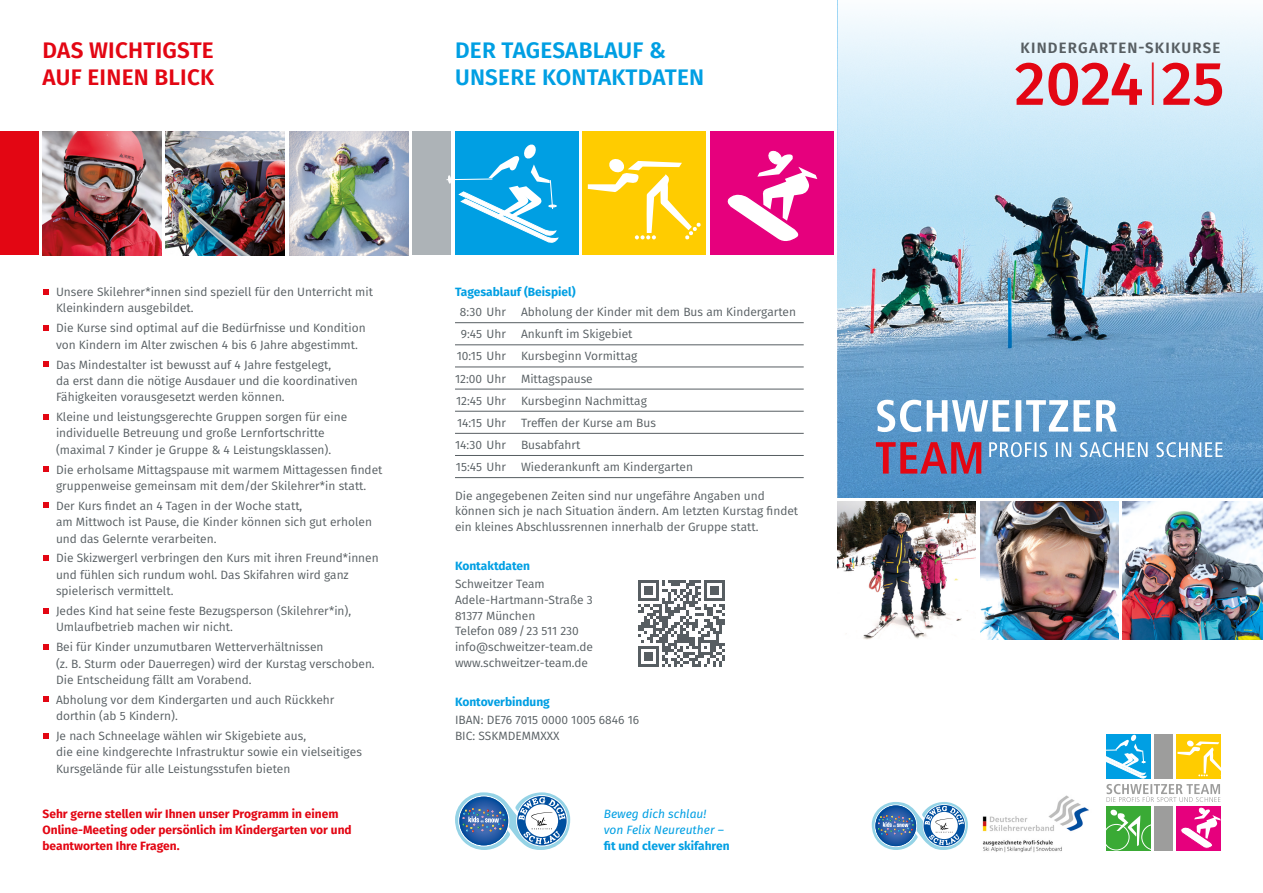
<style>
.page{position:relative;width:1263px;height:893px;background:#fff}
.page>*{position:absolute;margin:0;border:0;box-sizing:border-box;transform-origin:0 0}
.t1{font:500 61.5px "Fira Sans";color:#e30613}
.headline{font:600 22.5px/27px "Fira Sans";letter-spacing:.01em;color:#009fe3}
.headline-2{font:600 22.5px/27px "Fira Sans";letter-spacing:.01em;color:#e30613}
.t2{font:600 15px "Fira Sans";letter-spacing:.08em;color:#575e62}
.grundtext{font:12px/16.4px "Fira Sans";color:#575e62}
.grundtext_bold{font:700 12px/16.4px "Fira Sans";color:#e30613}
.grundtext-2{font:italic 12px/15.8px "Fira Sans";color:#009fe3}
.grundtext_bold-2{font:700 12px "Fira Sans";color:#009fe3}
.s1{font-weight:700;font-style:normal}
</style>
<div class="page">
<img style="left:838px;top:215px;width:425px;height:87px">
<div style="left:838px;top:0;width:425px;height:215px;background:linear-gradient(to bottom,#f9fdff,#afdbf2)"></div>
<svg style="left:838px;top:302px;width:425px;height:195px"></svg>
<div style="left:412px;top:132px;width:39px;height:123px;background:#adb3b7"></div>
<img style="left:289px;top:132px;width:119px;height:123px">
<div style="left:583px;top:132px;width:123px;height:123px;background:#fc0"></div>
<svg style="left:588px;top:159px;width:113px;height:81px"></svg>
<div style="left:455px;top:132px;width:123px;height:123px;background:#009fe3"></div>
<svg style="left:446px;top:144px;width:112px;height:99px"></svg>
<div style="left:710px;top:132px;width:123px;height:123px;background:#e6007d"></div>
<svg style="left:727px;top:150px;width:90px;height:91px"></svg>
<svg style="left:1106px;top:849px;width:45px;height:1px"></svg>
<div style="left:1176px;top:806px;width:45px;height:44px;background:#e6007d"></div>
<div style="left:1103px;top:824px;width:26px;height:26px;border:1px solid #fff;border-radius:50%"></div>
<div style="left:1141px;top:824px;width:27px;height:26px;border:1px solid #fff;border-radius:50%"></div>
<div style="left:1154px;top:806px;width:18px;height:44px;background:#9d9d9c"></div>
<hr style="left:455px;top:322px;width:349px;height:1px;background:#575e62">
<hr style="left:455px;top:345px;width:349px;height:1px;background:#575e62">
<hr style="left:455px;top:367px;width:349px;height:1px;background:#575e62">
<hr style="left:455px;top:389px;width:349px;height:1px;background:#575e62">
<hr style="left:455px;top:411px;width:349px;height:1px;background:#575e62">
<hr style="left:455px;top:433px;width:349px;height:1px;background:#575e62">
<hr style="left:455px;top:455px;width:349px;height:1px;background:#575e62">
<hr style="left:455px;top:477px;width:349px;height:1px;background:#575e62">
<div style="left:0;top:132px;width:38px;height:123px;background:#e30613"></div>
<img style="left:43px;top:132px;width:119px;height:123px">
<img style="left:166px;top:132px;width:119px;height:123px">
<svg style="left:43px;top:289px;width:5px;height:6px"></svg>
<svg style="left:43px;top:325px;width:5px;height:6px"></svg>
<svg style="left:43px;top:361px;width:5px;height:6px"></svg>
<svg style="left:43px;top:414px;width:5px;height:6px"></svg>
<svg style="left:43px;top:466px;width:5px;height:6px"></svg>
<svg style="left:43px;top:502px;width:5px;height:6px"></svg>
<svg style="left:43px;top:555px;width:5px;height:6px"></svg>
<svg style="left:43px;top:608px;width:5px;height:5px"></svg>
<svg style="left:43px;top:644px;width:5px;height:6px"></svg>
<svg style="left:43px;top:696px;width:5px;height:6px"></svg>
<svg style="left:43px;top:733px;width:5px;height:5px"></svg>
<img style="left:838px;top:502px;width:138px;height:138px">
<img style="left:1123px;top:502px;width:140px;height:138px">
<svg style="left:876px;top:442px;width:105px;height:32px"></svg>
<svg style="left:877px;top:400px;width:240px;height:32px"></svg>
<svg style="left:989px;top:442px;width:233px;height:15px"></svg>
<img style="left:980px;top:502px;width:138px;height:138px">
<svg style="left:872px;top:802px;width:96px;height:48px"></svg>
<svg style="left:455px;top:792px;width:115px;height:58px"></svg>
<svg style="left:1103px;top:734px;width:118px;height:115px"></svg>
<img style="left:982px;top:795px;width:107px;height:58px">
<svg style="left:638px;top:580px;width:87px;height:87px"></svg>
<p class="headline-2" style="left:43px;top:36px;width:173px">DAS WICHTIGSTE<br>AUF EINEN BLICK</p>
<p class="headline" style="left:455px;top:36px;width:251px">DER TAGESABLAUF &amp;<br>UNSERE KONTAKTDATEN</p>
<p class="grundtext_bold-2" style="left:455px;top:282px;width:122px">Tagesablauf (Beispiel)</p>
<p class="grundtext" style="left:460px;top:303px;width:48px">8:30 Uhr</p>
<p class="grundtext" style="left:521px;top:303px;width:277px">Abholung der Kinder mit dem Bus am Kindergarten</p>
<p class="grundtext" style="left:461px;top:326px;width:47px">9:45 Uhr</p>
<p class="grundtext" style="left:521px;top:326px;width:113px">Ankunft im Skigebiet</p>
<p class="grundtext" style="left:457px;top:348px;width:51px">10:15 Uhr</p>
<p class="grundtext" style="left:521px;top:348px;width:118px">Kursbeginn Vormittag</p>
<p class="grundtext" style="left:455px;top:370px;width:52px">12:00 Uhr</p>
<p class="grundtext" style="left:521px;top:370px;width:73px">Mittagspause</p>
<p class="grundtext" style="left:456px;top:392px;width:51px">12:45 Uhr</p>
<p class="grundtext" style="left:521px;top:392px;width:127px">Kursbeginn Nachmittag</p>
<p class="grundtext" style="left:457px;top:414px;width:50px">14:15 Uhr</p>
<p class="grundtext" style="left:521px;top:414px;width:136px">Treffen der Kurse am Bus</p>
<p class="grundtext" style="left:455px;top:436px;width:52px">14:30 Uhr</p>
<p class="grundtext" style="left:521px;top:436px;width:61px">Busabfahrt</p>
<p class="grundtext" style="left:456px;top:458px;width:52px">15:45 Uhr</p>
<p class="grundtext" style="left:521px;top:458px;width:174px">Wiederankunft am Kindergarten</p>
<p class="grundtext" style="left:455px;top:487px;width:345px;line-height:15.8px">Die angegebenen Zeiten sind nur ungefähre Angaben und können sich je nach Situation ändern. Am letzten Kurstag findet ein kleines Abschlussrennen innerhalb der Gruppe statt.</p>
<p class="grundtext_bold-2" style="left:455px;top:556px;width:77px">Kontaktdaten</p>
<p class="grundtext" style="left:455px;top:576px;width:139px;line-height:15.8px">Schweitzer Team<br>Adele-Hartmann-Straße 3<br>81377 München<br>Telefon 089/23 511 230 info@schweitzer-team.de www.schweitzer-team.de</p>
<p class="grundtext_bold-2" style="left:455px;top:692px;width:96px">Kontoverbindung</p>
<p class="grundtext" style="left:455px;top:711px;width:186px;line-height:15.8px">IBAN: DE76 7015 0000 1005 6846 16<br>BIC: SSKMDEMMXXX</p>
<p class="grundtext" style="left:56px;top:283px;width:318px">Unsere Skilehrer*innen sind speziell für den Unterricht mit<br>Kleinkindern ausgebildet.</p>
<p class="grundtext" style="left:56px;top:320px;width:311px">Die Kurse sind optimal auf die Bedürfnisse und Kondition von Kindern im Alter zwischen 4 bis 6 Jahre abgestimmt.</p>
<p class="grundtext" style="left:56px;top:356px;width:303px">Das Mindestalter ist bewusst auf 4 Jahre festgelegt,<br>da erst dann die nötige Ausdauer und die koordinativen<br>Fähigkeiten vorausgesetzt werden können.</p>
<p class="grundtext" style="left:56px;top:408px;width:293px">Kleine und leistungsgerechte Gruppen sorgen für eine individuelle Betreuung und große Lernfortschritte (maximal 7 Kinder je Gruppe &amp; 4 Leistungsklassen).</p>
<p class="grundtext" style="left:56px;top:461px;width:328px">Die erholsame Mittagspause mit warmem Mittagessen findet gruppenweise gemeinsam mit dem/der Skilehrer*in statt.</p>
<p class="grundtext" style="left:56px;top:497px;width:317px">Der Kurs findet an 4 Tagen in der Woche statt,<br>am Mittwoch ist Pause, die Kinder können sich gut erholen und das Gelernte verarbeiten.</p>
<p class="grundtext" style="left:56px;top:550px;width:324px">Die Skizwergerl verbringen den Kurs mit ihren Freund*innen und fühlen sich rundum wohl. Das Skifahren wird ganz spielerisch vermittelt.</p>
<p class="grundtext" style="left:56px;top:602px;width:297px">Jedes Kind hat seine feste Bezugsperson (Skilehrer*in),<br>Umlaufbetrieb machen wir nicht.</p>
<p class="grundtext" style="left:56px;top:639px;width:320px">Bei für Kinder unzumutbaren Wetterverhältnissen<br>(z. B. Sturm oder Dauerregen) wird der Kurstag verschoben.<br>Die Entscheidung fällt am Vorabend.</p>
<p class="grundtext" style="left:56px;top:691px;width:280px">Abholung vor dem Kindergarten und auch Rückkehr dorthin (ab 5 Kindern).</p>
<p class="grundtext" style="left:56px;top:727px;width:307px">Je nach Schneelage wählen wir Skigebiete aus,<br>die eine kindgerechte Infrastruktur sowie ein vielseitiges<br>Kursgelände für alle Leistungsstufen bieten</p>
<p class="grundtext_bold" style="left:43px;top:805px;width:311px">Sehr gerne stellen wir Ihnen unser Programm in einem<br>Online-Meeting oder persönlich im Kindergarten vor und beantworten Ihre Fragen.</p>
<p class="grundtext-2" style="left:604px;top:806px;width:127px">Beweg dich schlau!<br>von Felix Neureuther – <span class="s1">fit und clever skifahren</span></p>
<p class="t2" style="left:1020px;top:36px;width:201px">KINDERGARTEN-SKIKURSE</p>
<p class="t1" style="left:1014px;top:34px;width:211px">2024I 25</p>
</div>
